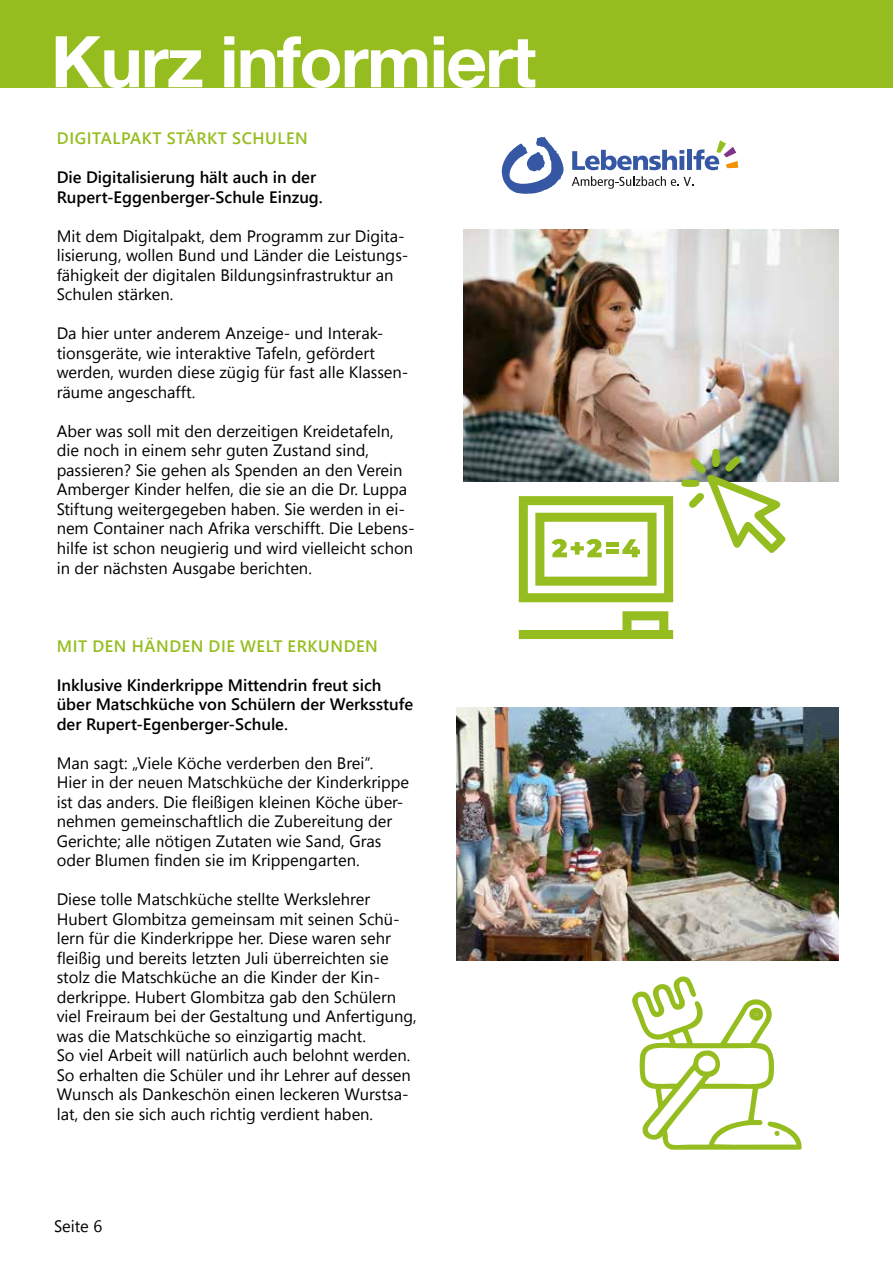
<style>
.page{position:relative;width:893px;height:1263px;background:#fff}
.page>*{position:absolute;margin:0;border:0;box-sizing:border-box;transform-origin:0 0}
.t1{font:700 71.25px "Helvetica Neue";letter-spacing:-.025em;color:#fff}
.t2{font:16.5px/19.5px "Segoe UI";color:#000}
.t3{font:600 16.5px/19.5px "Segoe UI";color:#000}
.t4{font:600 16.5px "Segoe UI";letter-spacing:.035em;color:#96bd1f}
</style>
<div class="page">
<img style="left:463px;top:230px;width:376px;height:252px">
<div style="left:0;top:0;width:893px;height:87px;background:#96bd1f"></div>
<svg style="left:502px;top:137px;width:61px;height:57px"></svg>
<svg style="left:572px;top:150px;width:112px;height:20px"></svg>
<div style="left:687px;top:150px;width:5px;height:20px;background:#3658a4"></div>
<svg style="left:693px;top:140px;width:45px;height:30px"></svg>
<svg style="left:572px;top:176px;width:121px;height:13px"></svg>
<img style="left:456px;top:707px;width:383px;height:254px">
<svg style="left:519px;top:496px;width:154px;height:106px"></svg>
<hr style="left:606px;top:543px;width:13px;height:4px;background:#96bd1f">
<div style="left:606px;top:549px;width:13px;height:5px;background:#96bd1f"></div>
<svg style="left:519px;top:611px;width:154px;height:28px"></svg>
<svg style="left:632px;top:976px;width:170px;height:174px"></svg>
<svg style="left:681px;top:449px;width:104px;height:104px"></svg>
<h1 class="t1" style="left:51px;top:6px;width:487px">Kurz informiert</h1>
<p class="t4" style="left:57px;top:125px;width:252px">DIGITALPAKT STÄRKT SCHULEN</p>
<p class="t3" style="left:57px;top:168px;width:268px">Die Digitalisierung hält auch in der<br>Rupert-Eggenberger-Schule Einzug.</p>
<p class="t2" style="left:57px;top:226px;width:353px">Mit dem Digitalpakt, dem Programm zur Digita&shy;lisierung, wollen Bund und Länder die Leistungs&shy;fähigkeit der digitalen Bildungsinfrastruktur an Schulen stärken.</p>
<p class="t2" style="left:57px;top:323px;width:353px">Da hier unter anderem Anzeige- und Interak&shy;tionsgeräte, wie interaktive Tafeln, gefördert werden, wurden diese zügig für fast alle Klassen&shy;räume angeschafft.</p>
<p class="t2" style="left:57px;top:421px;width:360px">Aber was soll mit den derzeitigen Kreidetafeln, die noch in einem sehr guten Zustand sind, passieren? Sie gehen als Spenden an den Verein Amberger Kinder helfen, die sie an die Dr. Luppa Stiftung weitergegeben haben. Sie werden in ei&shy;nem Container nach Afrika verschifft. Die Lebens&shy;hilfe ist schon neugierig und wird vielleicht schon in der nächsten Ausgabe berichten.</p>
<p class="t4" style="left:57px;top:632px;width:322px">MIT DEN HÄNDEN DIE WELT ERKUNDEN</p>
<p class="t3" style="left:57px;top:675px;width:358px">Inklusive Kinderkrippe Mittendrin freut sich über Matschküche von Schülern der Werksstufe der Rupert-Egenberger-Schule.</p>
<p class="t2" style="left:57px;top:752px;width:354px">Man sagt: „Viele Köche verderben den Brei“.<br>Hier in der neuen Matschküche der Kinderkrippe ist das anders. Die fleißigen kleinen Köche über&shy;nehmen gemeinschaftlich die Zubereitung der Gerichte; alle nötigen Zutaten wie Sand, Gras oder Blumen finden sie im Krippengarten.</p>
<p class="t2" style="left:57px;top:889px;width:362px">Diese tolle Matschküche stellte Werkslehrer Hubert Glombitza gemeinsam mit seinen Schü&shy;lern für die Kinderkrippe her. Diese waren sehr fleißig und bereits letzten Juli überreichten sie stolz die Matschküche an die Kinder der Kin&shy;derkrippe. Hubert Glombitza gab den Schülern viel Freiraum bei der Gestaltung und Anfertigung, was die Matschküche so einzigartig macht.<br>So viel Arbeit will natürlich auch belohnt werden.<br>So erhalten die Schüler und ihr Lehrer auf dessen Wunsch als Dankeschön einen leckeren Wurstsa&shy;lat, den sie sich auch richtig verdient haben.</p>
<p class="t2" style="left:54px;top:1216px;width:50px">Seite 6</p>
</div>
